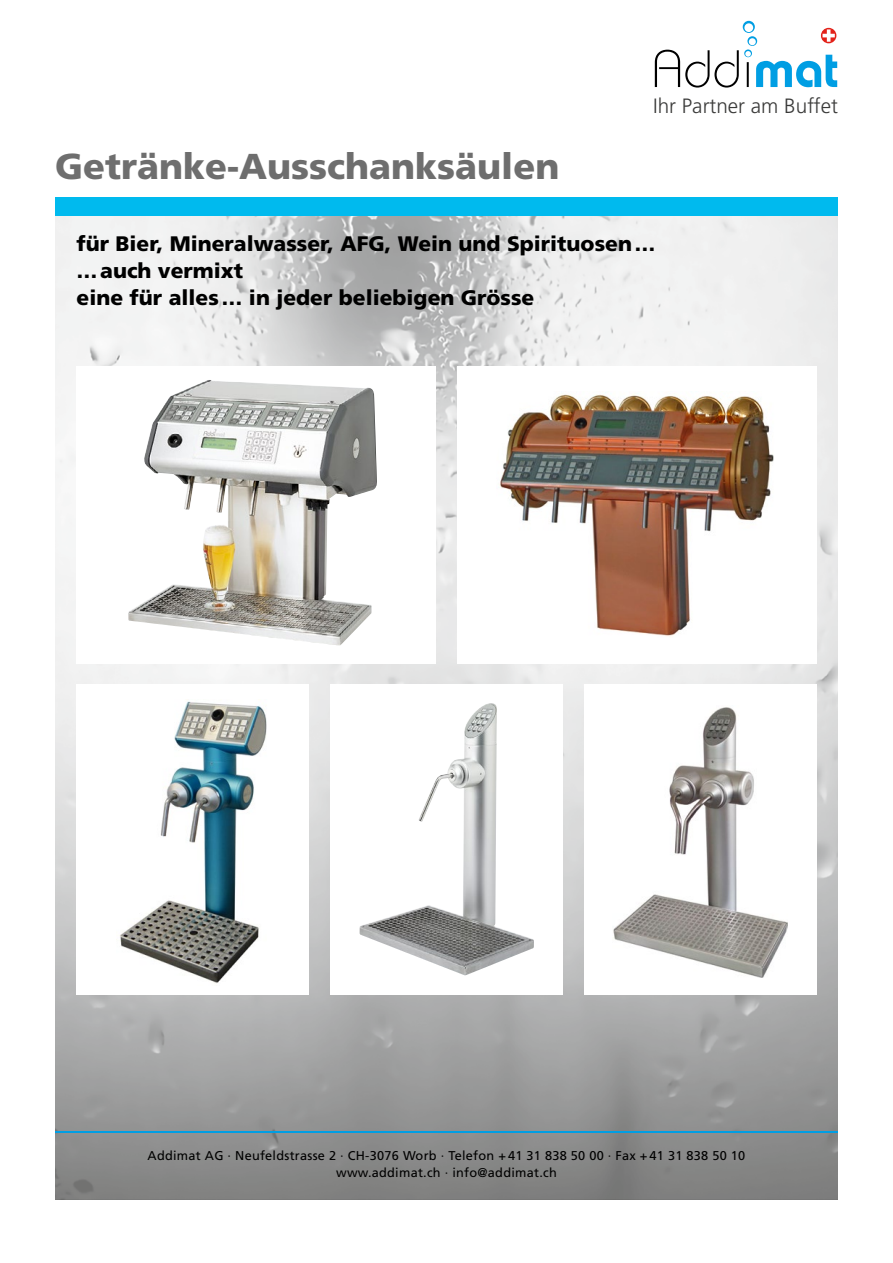
<style>
.page{position:relative;width:893px;height:1263px;background:#fff}
.page>*{position:absolute;margin:0;border:0;box-sizing:border-box;transform-origin:0 0}
.t1{font:900 36px "Frutiger";color:#6e6e6e}
.t2{font:900 21px/27px "Frutiger";color:#000}
.t3{font:300 20.7px "Frutiger";color:#3a3a39}
.t4{font:12.75px/16.5px "Frutiger";letter-spacing:.02em;color:#000;text-align:center}
</style>
<div class="page">
<img style="left:55px;top:216px;width:783px;height:983px">
<svg style="left:655px;top:50px;width:84px;height:38px"></svg>
<svg style="left:743px;top:21px;width:12px;height:12px"></svg>
<div style="left:744px;top:23px;width:9px;height:9px;background:#fff;border-radius:50%"></div>
<svg style="left:747px;top:36px;width:10px;height:10px"></svg>
<div style="left:749px;top:38px;width:7px;height:7px;background:#fff;border-radius:50%"></div>
<svg style="left:744px;top:49px;width:8px;height:8px"></svg>
<svg style="left:745px;top:51px;width:92px;height:36px"></svg>
<svg style="left:821px;top:28px;width:15px;height:15px"></svg>
<svg style="left:822px;top:29px;width:13px;height:13px"></svg>
<hr style="left:55px;top:1131px;width:783px;height:2px;background:#009ee3">
<div style="left:457px;top:366px;width:359px;height:297px;background:#fff"></div>
<img style="left:499px;top:394px;width:275px;height:242px">
<div style="left:77px;top:366px;width:359px;height:297px;background:#fff"></div>
<div style="left:77px;top:685px;width:232px;height:310px;background:#fff"></div>
<div style="left:330px;top:685px;width:233px;height:310px;background:#fff"></div>
<img style="left:360px;top:703px;width:174px;height:272px">
<img style="left:128px;top:380px;width:249px;height:266px">
<div style="left:584px;top:685px;width:232px;height:310px;background:#fff"></div>
<img style="left:613px;top:707px;width:175px;height:270px">
<img style="left:120px;top:701px;width:147px;height:283px">
<div style="left:55px;top:198px;width:783px;height:18px;background:#00baee"></div>
<h1 class="t1" style="left:55px;top:144px;width:506px">Getränke-Ausschanksäulen</h1>
<h3 class="t3" style="left:653px;top:94px;width:186px">Ihr Partner am Buffet</h3>
<h2 class="t2" style="left:77px;top:230px;width:581px">für Bier, Mineralwasser, AFG, Wein und Spirituosen … … auch vermixt<br>eine für alles … in jeder beliebigen Grösse</h2>
<p class="t4" style="left:148px;top:1148px;width:599px">Addimat AG · Neufeldstrasse 2 · CH-3076 Worb · Telefon + 41 31 838 50 00 · Fax + 41 31 838 50 10 www.addimat.ch · info@addimat.ch</p>
</div>
